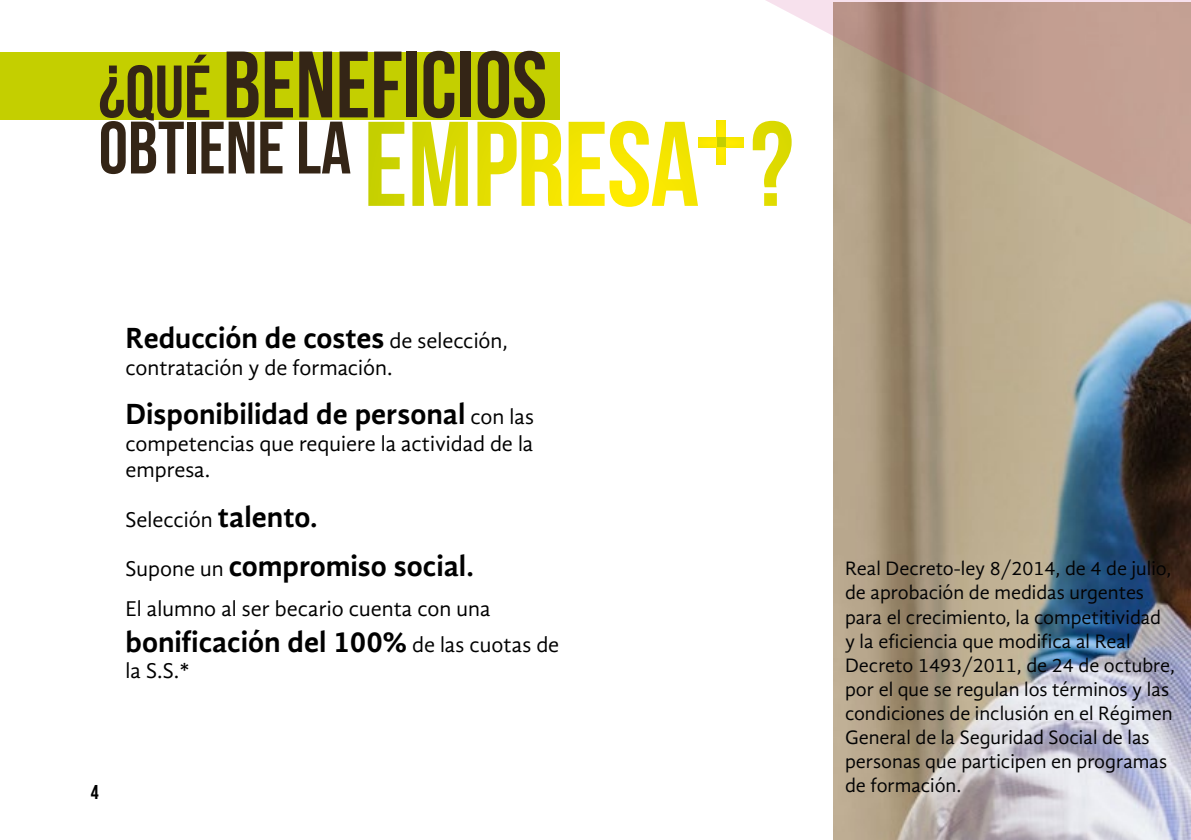
<style>
.page{position:relative;width:1191px;height:840px;background:#fff}
.page>*{position:absolute;margin:0;border:0;box-sizing:border-box;transform-origin:0 0}
.t1{font:94px "Bebas Neue";color:#342516}
.t2{font:74px "Bebas Neue";color:#342516}
.t3{font:700 30px "Gandhi Sans";color:#000}
.t4{font:22px/26.4px "Gandhi Sans";color:#000}
.t5{font:20px/24px "Gandhi Sans";color:#030304}
.t6{font:20px "Bebas Neue";color:#000}
.s1{font-size:74px}
.s2{font-size:120px;color:#fff}
.s3{font-weight:400;font-size:22px}
.s4{font-weight:700;font-size:30px}
.s5{font-family:"Calibri"}
</style>
<div class="page">
<div style="left:0;top:52px;width:559px;height:68px;background:#c4cf00"></div>
<svg style="left:698px;top:0;width:493px;height:839px"></svg>
<div style="left:716px;top:120px;width:9px;height:45px;background:#fce900"></div>
<div style="left:698px;top:138px;width:45px;height:9px;background:#fce900"></div>
<div style="left:716px;top:138px;width:9px;height:9px;background:#c4cf00"></div>
<h1 class="t1" style="left:99px;top:33px;width:450px"><span class="s1">¿QUÉ</span> BENEFICIOS</h1>
<h2 class="t2" style="left:99px;top:107px;width:696px">OBTIENE LA <span class="s2">EMPRESA ?</span></h2>
<h3 class="t3" style="left:126px;top:321px;width:384px">Reducción de costes <span class="s3">de selección,</span></h3>
<p class="t4" style="left:126px;top:354px;width:268px">contratación y de formación.</p>
<h3 class="t3" style="left:126px;top:396px;width:410px">Disponibilidad de personal <span class="s3">con las</span></h3>
<p class="t4" style="left:126px;top:430px;width:409px">competencias que requiere la actividad de la empresa.</p>
<p class="t4" style="left:126px;top:505px;width:193px">Selección <span class="s4">talento.</span></p>
<h3 class="t3" style="left:126px;top:548px;width:350px"><span class="s3">Supone un</span> compromiso social.</h3>
<p class="t4" style="left:126px;top:594px;width:366px">El alumno al ser becario cuenta con una</p>
<h3 class="t3" style="left:126px;top:624px;width:435px">bonificación del 100% <span class="s3">de las cuotas de</span></h3>
<p class="t4" style="left:126px;top:657px;width:66px">la S.S.<span class="s5">*</span></p>
<p class="t6" style="left:91px;top:780px;width:9px">4</p>
<p class="t5" style="left:845px;top:556px;width:331px">Real Decreto-ley 8/2014, de 4 de julio, de aprobación de medidas urgentes para el crecimiento, la competitividad y la eficiencia que modifica al Real Decreto 1493/2011, de 24 de octubre, por el que se regulan los términos y las condiciones de inclusión en el Régimen General de la Seguridad Social de las personas que participen en programas de formación.</p>
</div>
